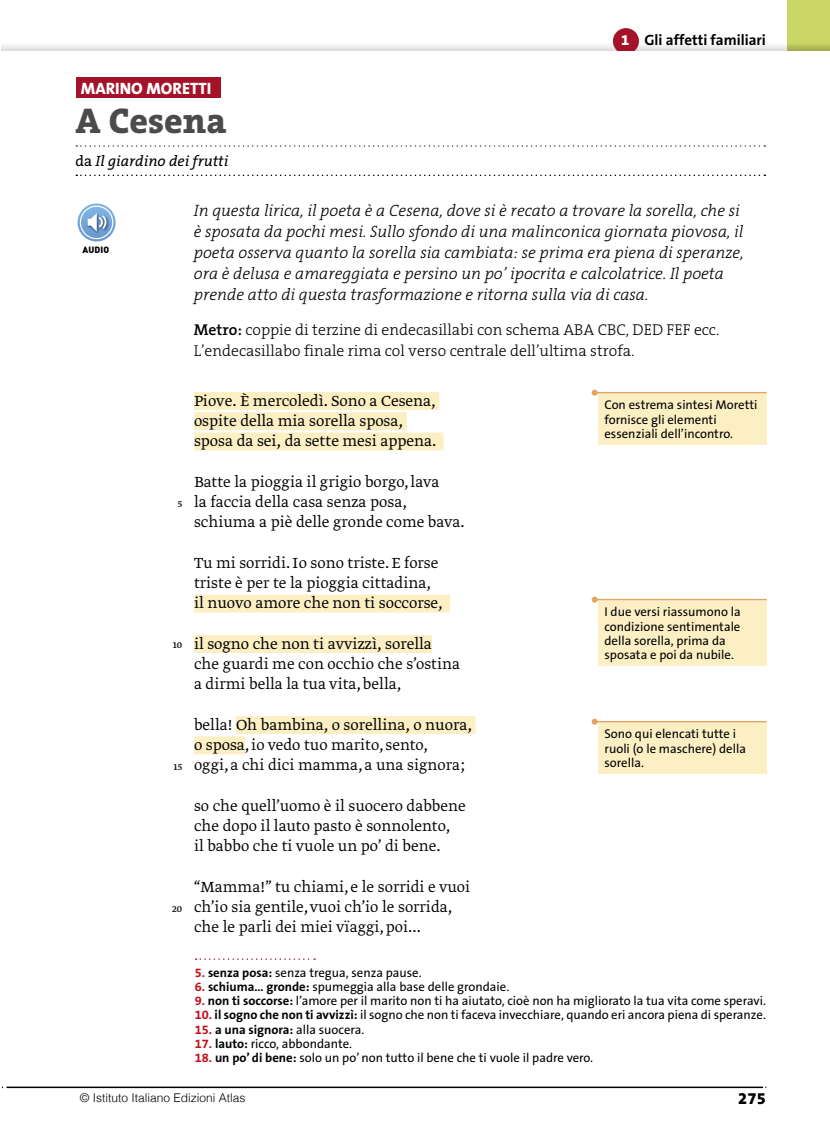
<style>
.page{position:relative;width:830px;height:1127px;background:#fff}
.page>*{position:absolute;margin:0;border:0;box-sizing:border-box;transform-origin:0 0}
.t1{font:800 36px "The Serif B8";color:#4b4b4a}
.t2{font:17.25px/20.2px "Greta Text Pro Light Min";color:#000}
.t3{font:300 17.25px/20.2px "Greta Text Pro";color:#000}
.t4{font:italic 300 16.5px/21px "The Serif B3";color:#000}
.t5{font:800 16.5px "The Sans B8";color:#fff}
.t6{font:800 16.5px "The Sans B8";color:#000}
.t7{font:300 15.75px/21px "The Serif B3";color:#000}
.t8{font:italic 15px "The Serif B5 Plain";color:#000}
.t9{font:700 15px "The Sans B7";color:#000}
.t10{font:12.75px/14.2px "The Sans B5 Plain";color:#000}
.t11{font:700 12.75px "The Sans B7";color:#000}
.t12{font:300 12px "Helvetica";color:#000}
.t13{font:10.5px "Greta Text Pro";color:#000}
.t14{font:900 9px "DIN Pro";letter-spacing:.01em;color:#000}
.s1{font-family:"The Sans B8";font-weight:800;color:#fff}
.s2{font-style:normal}
.s3{font-family:"The Serif B6";font-weight:600}
.s4{font-family:"Greta Text Pro";font-weight:300}
.s5{font-family:"The Sans B7";font-weight:700;color:#c20e1a}
.s6{font-family:"The Sans B7";font-weight:700}
.s7{color:#c20e1a}
.s8{font-family:"The Sans B5 Plain";font-weight:400}
</style>
<div class="page">
<svg style="left:76px;top:145px;width:689px;height:2px"></svg>
<svg style="left:76px;top:175px;width:689px;height:1px"></svg>
<div style="left:194px;top:392px;width:245px;height:18px;background:#fcefc4"></div>
<div style="left:194px;top:412px;width:212px;height:18px;background:#fcefc4"></div>
<div style="left:194px;top:432px;width:249px;height:18px;background:#fcefc4"></div>
<div style="left:194px;top:594px;width:255px;height:18px;background:#fcefc4"></div>
<div style="left:194px;top:635px;width:238px;height:18px;background:#fcefc4"></div>
<div style="left:236px;top:716px;width:239px;height:18px;background:#fcefc4"></div>
<div style="left:194px;top:736px;width:51px;height:18px;background:#fcefc4"></div>
<div style="left:77px;top:78px;width:144px;height:20px;background:#a51329"></div>
<svg style="left:195px;top:958px;width:120px;height:2px"></svg>
<div style="left:598px;top:394px;width:168px;height:50px;background:#fcefc4"></div>
<hr style="left:594px;top:392px;width:172px;height:1px;background:#e2a55e">
<svg style="left:591px;top:390px;width:6px;height:6px"></svg>
<div style="left:598px;top:723px;width:168px;height:50px;background:#fcefc4"></div>
<hr style="left:594px;top:721px;width:172px;height:1px;background:#e2a55e">
<svg style="left:591px;top:719px;width:6px;height:6px"></svg>
<div style="left:598px;top:601px;width:168px;height:64px;background:#fcefc4"></div>
<hr style="left:594px;top:599px;width:172px;height:1px;background:#e2a55e">
<svg style="left:591px;top:597px;width:6px;height:6px"></svg>
<svg style="left:77px;top:203px;width:38px;height:38px"></svg>
<div style="left:80px;top:206px;width:33px;height:33px;border:1px solid #fff;border-radius:50%"></div>
<img style="left:85px;top:211px;width:25px;height:25px">
<svg style="left:88px;top:213px;width:19px;height:19px"></svg>
<hr style="left:7px;top:1086px;width:755px;height:2px;background:#000">
<svg style="left:1px;top:43px;width:786px;height:8px"></svg>
<div style="left:787px;top:0;width:42px;height:51px;background:#cad666"></div>
<svg style="left:787px;top:45px;width:42px;height:6px"></svg>
<svg style="left:612px;top:28px;width:26px;height:23px"></svg>
<p class="t5" style="left:81px;top:80px;width:132px">MARINO MORETTI</p>
<p class="t9" style="left:621px;top:32px;width:146px"><span class="s1">1</span> Gli affetti familiari</p>
<p class="t1" style="left:75px;top:101px;width:152px">A Cesena</p>
<p class="t8" style="left:75px;top:153px;width:154px"><span class="s2">da</span> Il giardino dei frutti</p>
<p class="t4" style="left:194px;top:200px;width:551px">In questa lirica, il poeta è a Cesena, dove si è recato a trovare la sorella, che si è sposata da pochi mesi. Sullo sfondo di una malinconica giornata piovosa, il poeta osserva quanto la sorella sia cambiata: se prima era piena di speranze, ora è delusa e amareggiata e persino un po’ ipocrita e calcolatrice. Il poeta prende atto di questa trasformazione e ritorna sulla via di casa.</p>
<p class="t7" style="left:194px;top:320px;width:526px"><span class="s3">Metro:</span> coppie di terzine di endecasillabi con schema ABA CBC, DED FEF ecc.<br>L’endecasillabo finale rima col verso centrale dell’ultima strofa.</p>
<p class="t3" style="left:194px;top:391px;width:246px">Piove. È mercoledì. Sono a Cesena, ospite della mia sorella sposa, sposa da sei, da sette mesi appena.  </p>
<p class="t2" style="left:194px;top:472px;width:272px">Batte la pioggia il grigio borgo, lava<br>la faccia della casa senza posa,  schiuma a piè delle gronde come bava.  </p>
<p class="t2" style="left:194px;top:553px;width:252px">Tu mi sorridi. Io sono triste. E forse triste è per te la pioggia cittadina, <span class="s4">il nuovo amore che non ti soccorse,  </span></p>
<p class="t2" style="left:194px;top:634px;width:267px"><span class="s4">il sogno che non ti avvizzì, sorella </span>che guardi me con occhio che s’ostina a dirmi bella la tua vita, bella,  </p>
<p class="t2" style="left:194px;top:715px;width:279px">bella! <span class="s4">Oh bambina, o sorellina, o nuora, o sposa</span>, io vedo tuo marito, sento,<br>oggi, a chi dici mamma, a una signora;  </p>
<p class="t2" style="left:194px;top:796px;width:273px">so che quell’uomo è il suocero dabbene che dopo il lauto pasto è sonnolento,<br>il babbo che ti vuole un po’ di bene.  </p>
<p class="t2" style="left:194px;top:877px;width:277px">“Mamma!” tu chiami, e le sorridi e vuoi ch’io sia gentile, vuoi ch’io le sorrida, che le parli dei miei vïaggi, poi...  </p>
<p class="t14" style="left:82px;top:243px;width:28px">AUDIO</p>
<p class="t10" style="left:604px;top:399px;width:154px">Con estrema sintesi Moretti fornisce gli elementi essenziali dell’incontro.</p>
<p class="t13" style="left:178px;top:497px;width:6px">5</p>
<p class="t10" style="left:604px;top:605px;width:138px">I due versi riassumono la condizione sentimentale della sorella, prima da sposata e poi da nubile.</p>
<p class="t13" style="left:173px;top:639px;width:11px">10</p>
<p class="t10" style="left:604px;top:728px;width:143px">Sono qui elencati tutte i ruoli (o le maschere) della sorella.</p>
<p class="t13" style="left:173px;top:760px;width:10px">15</p>
<p class="t13" style="left:172px;top:902px;width:12px">20</p>
<p class="t10" style="left:195px;top:966px;width:228px"><span class="s5">5.</span> <span class="s6">senza posa:</span> senza tregua, senza pause.</p>
<p class="t10" style="left:195px;top:980px;width:316px"><span class="s5">6.</span> <span class="s6">schiuma… gronde:</span> spumeggia alla base delle grondaie.</p>
<p class="t10" style="left:195px;top:994px;width:572px"><span class="s5">9.</span> <span class="s6">non ti soccorse:</span> l’amore per il marito non ti ha aiutato, cioè non ha migliorato la tua vita come speravi.</p>
<p class="t10" style="left:195px;top:1008px;width:572px"><span class="s5">10.</span> <span class="s6">il sogno che non ti avvizzì:</span> il sogno che non ti faceva invecchiare, quando eri ancora piena di speranze.</p>
<p class="t11" style="left:195px;top:1022px;width:171px"><span class="s7">15.</span> a una signora: <span class="s8">alla suocera.</span></p>
<p class="t10" style="left:195px;top:1037px;width:159px"><span class="s5">17.</span> <span class="s6">lauto:</span> ricco, abbondante.</p>
<p class="t10" style="left:195px;top:1051px;width:399px"><span class="s5">18.</span> <span class="s6">un po’ di bene:</span> solo un po’ non tutto il bene che ti vuole il padre vero.</p>
<p class="t12" style="left:80px;top:1087px;width:167px">© Istituto Italiano Edizioni Atlas</p>
<p class="t6" style="left:737px;top:1089px;width:29px">275</p>
</div>
